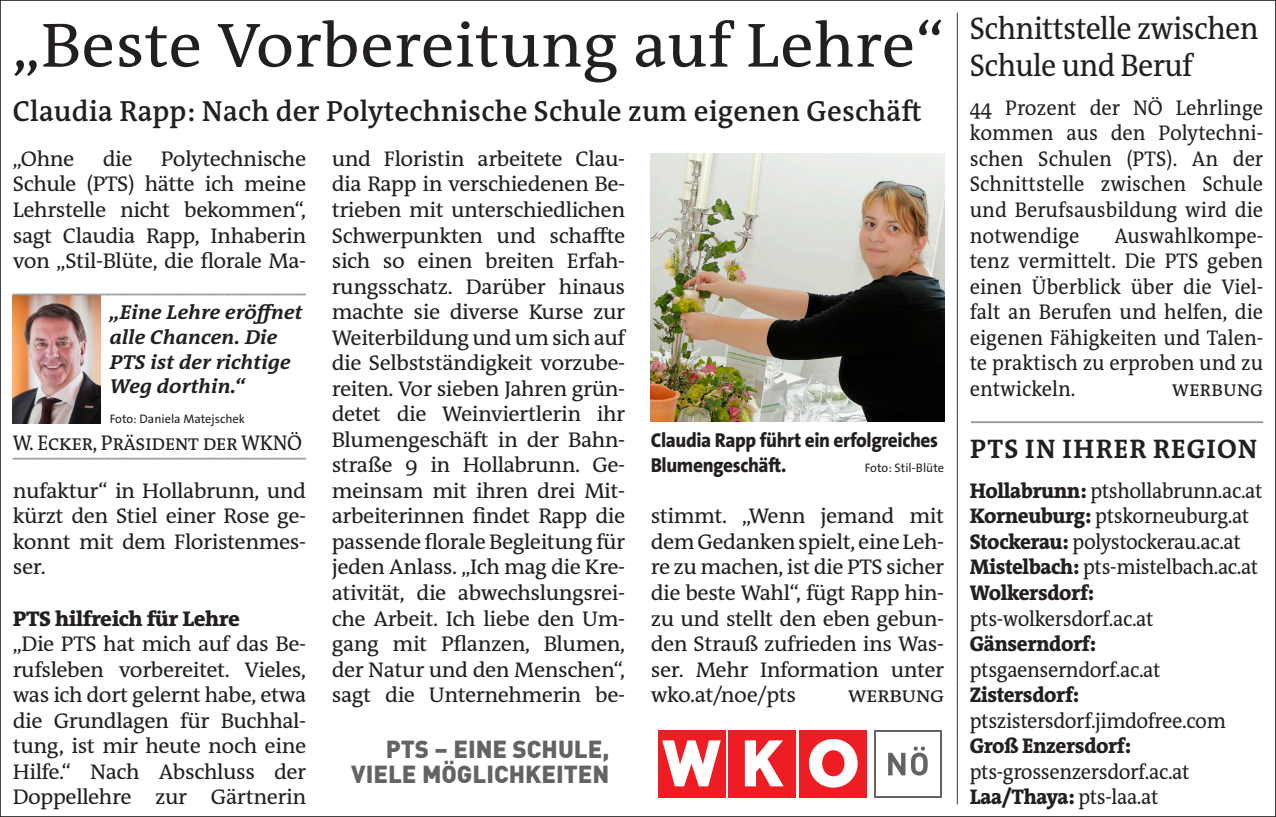
<style>
.page{position:relative;width:1276px;height:817px;background:#fff}
.page>*{position:absolute;margin:0;border:0;box-sizing:border-box;transform-origin:0 0}
.t1{font:63px "The RM Antiqua";letter-spacing:.005em;color:#231f20;scale:1.05 1}
.t2{font:31.5px/36px "The RM Antiqua";letter-spacing:-.02em;color:#231f20;scale:.95 1}
.t3{font:600 29.25px "The RM Antiqua";letter-spacing:.005em;color:#231f20}
.t4{font:700 27px "The RM Antiqua";letter-spacing:.04em;color:#231f20}
.t5{font:900 24.07px/25.4px "DIN";color:#636366;text-align:right}
.t6{font:21.38px/25.4px "The RM Antiqua";letter-spacing:-.02em;color:#231f20;text-align:justify}
.t7{font:21.38px/25.4px "The RM Antiqua";letter-spacing:-.02em;color:#231f20;text-align:justify;scale:.95 1}
.t8{font:800 21.38px "The RM Antiqua";letter-spacing:-.02em;color:#231f20;scale:.95 1}
.t9{font:800 21.38px "The RM Antiqua";letter-spacing:-.02em;color:#231f20}
.t10{font:21.38px "The RM Antiqua";color:#231f20;scale:.95 1}
.t11{font:italic 700 20.25px/24.8px "The RM Antiqua";letter-spacing:.005em;color:#231f20;scale:1.05 1}
.t12{font:800 20.25px/25.4px "The Sans Os F";letter-spacing:-.02em;color:#231f20;scale:.95 1}
.t13{font:12.38px "The Sans Os F";color:#231f20}
.s1{font-weight:800}
</style>
<div class="page">
<svg style="left:957px;top:13px;width:1px;height:791px"></svg>
<hr style="left:971px;top:421px;width:292px;height:2px;background:#939598">
<img style="left:651px;top:153px;width:293px;height:268px">
<img style="left:13px;top:295px;width:88px;height:128px">
<svg style="left:13px;top:293px;width:293px;height:2px"></svg>
<svg style="left:13px;top:457px;width:293px;height:2px"></svg>
<div style="left:799px;top:730px;width:68px;height:67px;background:#ee1d23"></div>
<div style="left:728px;top:730px;width:68px;height:67px;background:#ee1d23"></div>
<svg style="left:745px;top:740px;width:38px;height:46px"></svg>
<div style="left:657px;top:730px;width:68px;height:67px;background:#ee1d23"></div>
<svg style="left:662px;top:740px;width:59px;height:46px"></svg>
<svg style="left:809px;top:739px;width:48px;height:48px"></svg>
<svg style="left:874px;top:730px;width:67px;height:67px"></svg>
<div style="left:876px;top:732px;width:63px;height:63px;background:#fff"></div>
<svg style="left:888px;top:752px;width:17px;height:23px"></svg>
<svg style="left:911px;top:746px;width:16px;height:29px"></svg>
<h2 class="t2" style="left:969px;top:11px;width:305px">Schnittstelle zwischen<br>Schule und Beruf</h2>
<h1 class="t1" style="left:13px;top:5px;width:888px">„Beste Vorbereitung auf Lehre“</h1>
<h3 class="t3" style="left:13px;top:92px;width:910px">Claudia Rapp: Nach der Polytechnische Schule zum eigenen Geschäft</h3>
<p class="t7" style="left:969px;top:95px;width:310px">44 Prozent der NÖ Lehrlinge kommen aus den Polytechni&shy;schen Schulen (PTS). An der Schnittstelle zwischen Schule und Berufsausbildung wird die notwendige</p>
<p class="t6" style="left:13px;top:146px;width:295px;text-indent:148px">Polytechnische Schule (PTS) hätte ich meine Lehrstelle nicht bekommen“, sagt Claudia Rapp, Inhaberin von „Stil-Blüte, die florale Ma-</p>
<p class="t6" style="left:13px;top:146px;width:63px">„Ohne</p>
<p class="t6" style="left:103px;top:146px;width:31px">die</p>
<p class="t6" style="left:332px;top:146px;width:295px">und Floristin arbeitete Clau&shy;dia Rapp in verschiedenen Be&shy;trieben mit unterschiedlichen Schwerpunkten und schaffte sich so einen breiten Erfah&shy;rungsschatz. Darüber hinaus machte sie diverse Kurse zur Weiterbildung und um sich auf die Selbstständigkeit vorzube&shy;reiten. Vor sieben Jahren grün&shy;detet die Weinviertlerin ihr Blumengeschäft in der Bahn&shy;straße 9 in Hollabrunn. Ge&shy;meinsam mit ihren drei Mit&shy;arbeiterinnen findet Rapp die passende florale Begleitung für jeden Anlass. „Ich mag die Kre&shy;ativität, die abwechslungsrei&shy;che Arbeit. Ich liebe den Um&shy;gang mit Pflanzen, Blumen, der Natur und den Menschen“, sagt die Unternehmerin be-</p>
<p class="t7" style="left:969px;top:223px;width:310px;text-indent:145px">Auswahlkompe&shy;tenz vermittelt. Die PTS geben einen Überblick über die Viel&shy;falt an Berufen und helfen, die eigenen Fähigkeiten und Talen&shy;te praktisch zu erproben und zu entwickeln.</p>
<p class="t11" style="left:110px;top:300px;width:185px">„Eine Lehre eröffnet alle Chancen. Die<br>PTS ist der richtige<br>Weg dorthin.“</p>
<p class="t13" style="left:110px;top:411px;width:137px">Foto: Daniela Matejschek</p>
<p class="t7" style="left:13px;top:430px;width:306px">W. Ecker, Präsident der WKNÖ</p>
<p class="t10" style="left:1171px;top:374px;width:98px">werbung</p>
<p class="t12" style="left:651px;top:427px;width:304px">Claudia Rapp führt ein erfolgreiches<br>Blumengeschäft.</p>
<p class="t4" style="left:970px;top:431px;width:288px">PTS IN IHRER REGION</p>
<p class="t13" style="left:865px;top:460px;width:81px">Foto: Stil-Blüte</p>
<p class="t6" style="left:13px;top:478px;width:295px">nufaktur“ in Hollabrunn, und kürzt den Stiel einer Rose ge&shy;konnt mit dem Floristenmes&shy;ser.</p>
<p class="t9" style="left:13px;top:604px;width:229px">PTS hilfreich für Lehre</p>
<p class="t6" style="left:13px;top:631px;width:295px">„Die PTS hat mich auf das Be&shy;rufsleben vorbereitet. Vieles, was ich dort gelernt habe, etwa die Grundlagen für Buchhal&shy;tung, ist mir heute noch eine Hilfe.“ Nach Abschluss der Doppellehre zur Gärtnerin</p>
<p class="t7" style="left:969px;top:478px;width:310px;text-align:left"><span class="s1">Hollabrunn:</span> ptshollabrunn.ac.at<br><span class="s1">Korneuburg:</span> ptskorneuburg.at<br><span class="s1">Stockerau:</span> polystockerau.ac.at<br><span class="s1">Mistelbach:</span> pts-mistelbach.ac.at<br><span class="s1">Wolkersdorf:</span></p>
<p class="t7" style="left:969px;top:605px;width:195px">pts-wolkersdorf.ac.at</p>
<p class="t8" style="left:969px;top:630px;width:134px">Gänserndorf:</p>
<p class="t7" style="left:969px;top:656px;width:202px">ptsgaenserndorf.ac.at</p>
<p class="t8" style="left:969px;top:681px;width:117px">Zistersdorf:</p>
<p class="t7" style="left:969px;top:707px;width:271px">ptszistersdorf.jimdofree.com</p>
<p class="t8" style="left:969px;top:732px;width:171px">Groß Enzersdorf:</p>
<p class="t7" style="left:969px;top:758px;width:233px">pts-grossenzersdorf.ac.at<br><span class="s1">Laa/Thaya:</span> pts-laa.at</p>
<p class="t6" style="left:651px;top:503px;width:295px">stimmt. „Wenn jemand mit dem Gedanken spielt, eine Leh&shy;re zu machen, ist die PTS sicher die beste Wahl“, fügt Rapp hin&shy;zu und stellt den eben gebun&shy;den Strauß zufrieden ins Was&shy;ser. Mehr Information unter wko.at/noe/pts</p>
<p class="t6" style="left:847px;top:682px;width:98px">werbung</p>
<p class="t5" style="left:351px;top:735px;width:260px">PTS – EINE SCHULE,<br>VIELE MÖGLICHKEITEN</p>
</div>
